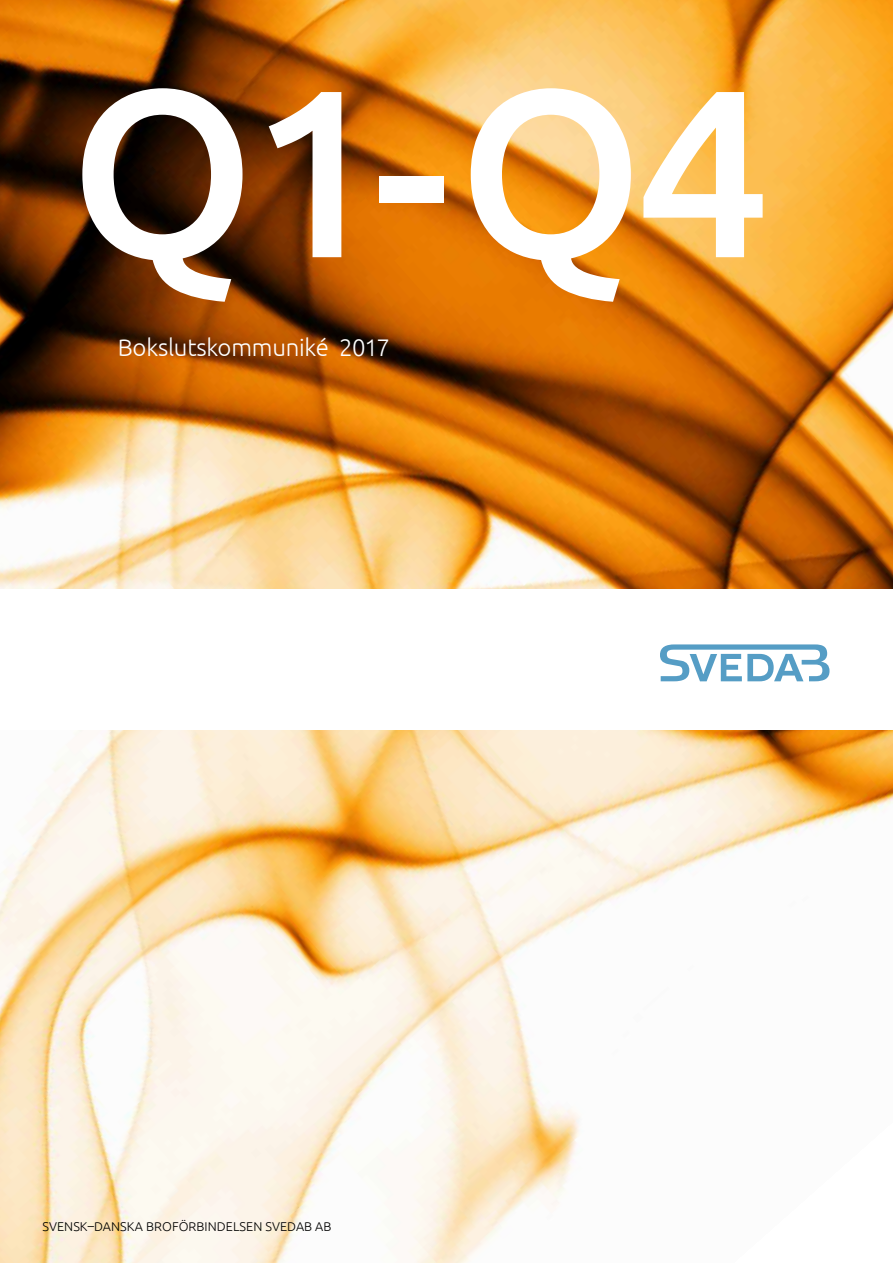
<style>
.page{position:relative;width:893px;height:1263px;background:#fff}
.page>*{position:absolute;margin:0;border:0;box-sizing:border-box;transform-origin:0 0}
.t1{font:500 238.2px "Ubuntu";color:#fff}
.t2{font:300 24px "Ubuntu";letter-spacing:-.01em;color:#fff}
.t3{font:300 12.75px "Ubuntu";letter-spacing:.005em;color:#000}
</style>
<div class="page">
<img style="left:0;top:0;width:893px;height:1263px">
<div style="left:0;top:590px;width:893px;height:140px;background:#fff"></div>
<svg style="left:660px;top:644px;width:169px;height:37px"></svg>
<h1 class="t1" style="left:69px;top:22px;width:703px">Q1-Q4</h1>
<h2 class="t2" style="left:118px;top:333px;width:274px">Bokslutskommuniké 2017</h2>
<p class="t3" style="left:43px;top:1219px;width:291px">SVENSK–DANSKA BROFÖRBINDELSEN SVEDAB AB</p>
</div>
